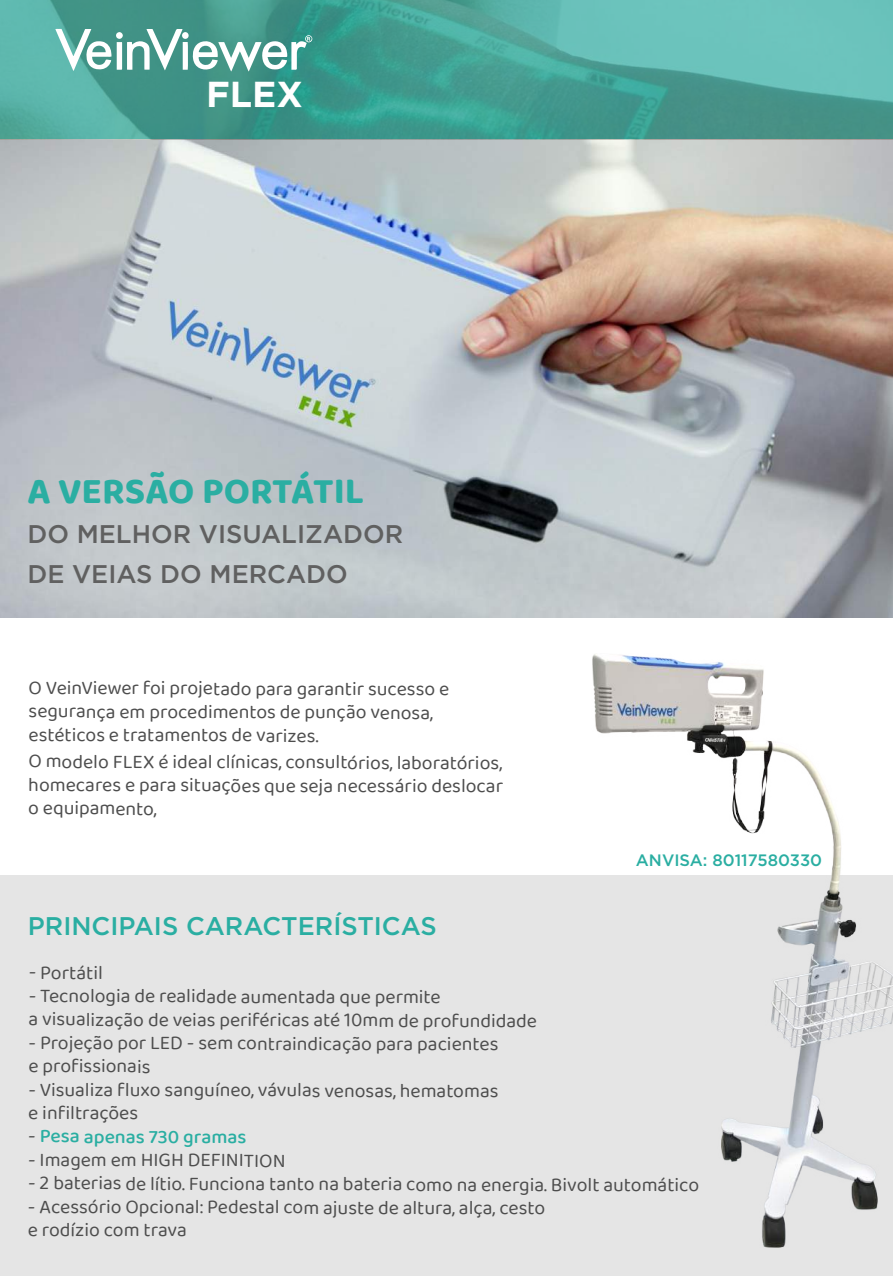
<style>
.page{position:relative;width:893px;height:1276px;background:#fff}
.page>*{position:absolute;margin:0;border:0;box-sizing:border-box;transform-origin:0 0}
.t1{font:700 37.5px "Baloo 2";color:#2aaea2}
.t2{font:700 36.15px "Gotham";color:#fff}
.t3{font:500 25.5px/40px "Gotham";color:#606060}
.t4{font:500 25.5px "Gotham";color:#2aaea2}
.t5{font:19.5px/22.8px "Baloo 2";letter-spacing:-.005em;color:#4d4d4d}
.t6{font:500 19.5px "Baloo 2";letter-spacing:-.005em;color:#2aaea2}
.t7{font:500 16.5px "Gotham";color:#2aaea2}
.s1{font-weight:400;color:#4d4d4d}
</style>
<div class="page">
<div style="left:0;top:875px;width:893px;height:401px;background:#e5e5e5"></div>
<img style="left:0;top:139px;width:893px;height:478px">
<img style="left:0;top:0;width:893px;height:139px">
<svg style="left:55px;top:29px;width:56px;height:42px"></svg>
<svg style="left:117px;top:29px;width:195px;height:42px"></svg>
<img style="left:477px;top:617px;width:416px;height:631px">
<h2 class="t2" style="left:206px;top:73px;width:98px">FLEX</h2>
<h1 class="t1" style="left:27px;top:468px;width:338px">A VERSÃO PORTÁTIL</h1>
<h3 class="t3" style="left:27px;top:514px;width:377px">DO MELHOR VISUALIZADOR<br>DE VEIAS DO MERCADO</h3>
<p class="t5" style="left:28px;top:677px;width:422px;line-height:23.2px">O VeinViewer foi projetado para garantir sucesso e segurança em procedimentos de punção venosa, estéticos e tratamentos de varizes.</p>
<p class="t5" style="left:28px;top:751px;width:477px;text-align:justify">O modelo FLEX é ideal clínicas, consultórios, laboratórios, homecares e para situações que seja necessário deslocar o equipamento,</p>
<h3 class="t4" style="left:28px;top:909px;width:410px">PRINCIPAIS CARACTERÍSTICAS</h3>
<p class="t7" style="left:636px;top:849px;width:188px">ANVISA: 80117580330</p>
<p class="t5" style="left:29px;top:962px;width:76px">- Portátil</p>
<p class="t5" style="left:29px;top:985px;width:510px;line-height:23.5px">- Tecnologia de realidade aumentada que permite<br>a visualização de veias periféricas até 10mm de profundidade</p>
<p class="t5" style="left:28px;top:1032px;width:472px">- Projeção por LED - sem contraindicação para pacientes e profissionais</p>
<p class="t5" style="left:28px;top:1079px;width:472px">- Visualiza fluxo sanguíneo, vávulas venosas, hematomas e infiltrações</p>
<p class="t6" style="left:28px;top:1122px;width:220px"><span class="s1">-</span> Pesa apenas 730 gramas</p>
<p class="t5" style="left:28px;top:1149px;width:259px">- Imagem em HIGH DEFINITION</p>
<p class="t5" style="left:28px;top:1173px;width:673px">- 2 baterias de lítio. Funciona tanto na bateria como na energia. Bivolt automático</p>
<p class="t5" style="left:28px;top:1196px;width:519px">- Acessório Opcional: Pedestal com ajuste de altura, alça, cesto e rodízio com trava</p>
</div>
